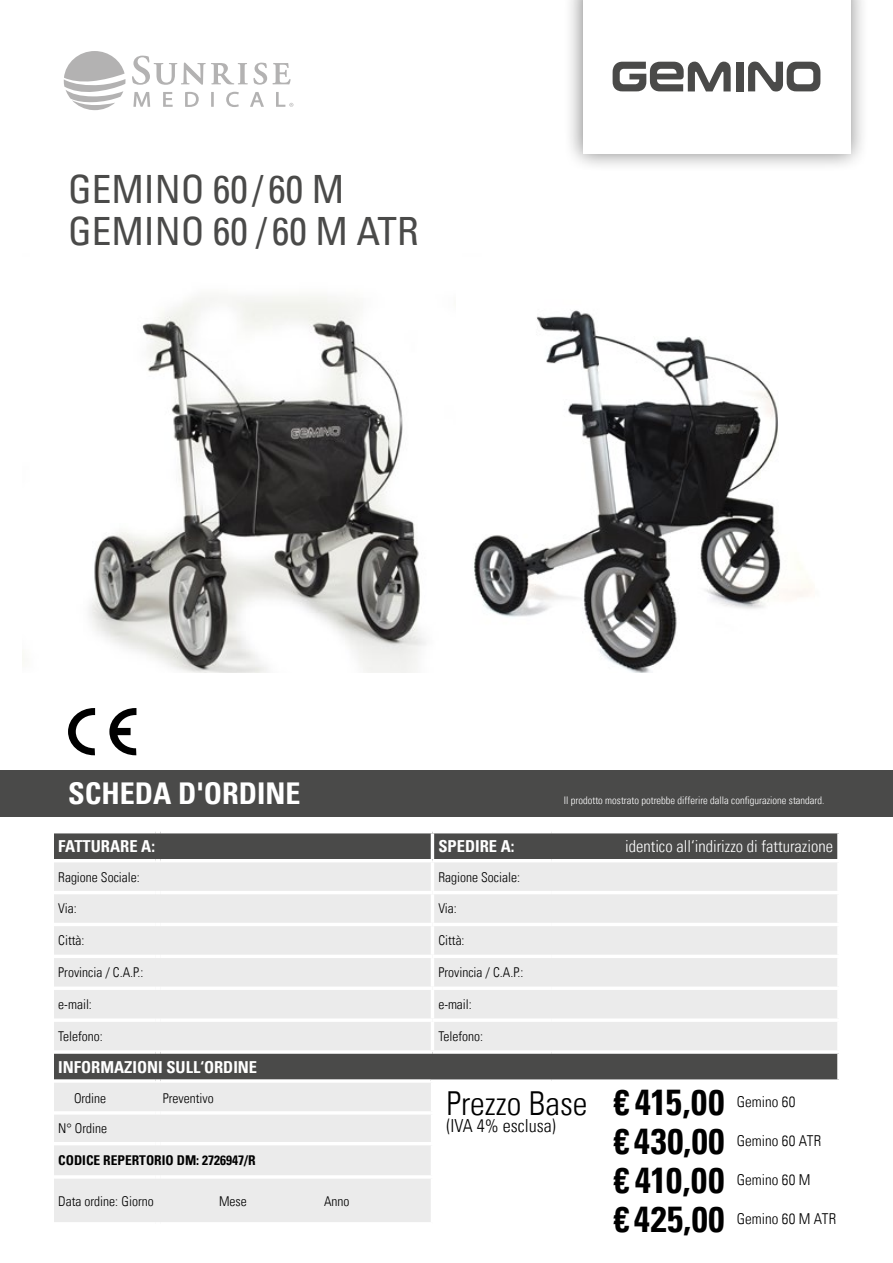
<style>
.page{position:relative;width:893px;height:1263px;background:#fff}
.page>*{position:absolute;margin:0;border:0;box-sizing:border-box;transform-origin:0 0}
.t1{font:condensed 39px/42px "Univers Com 57";color:#4a4a49}
.t2{font:36px/39px "Univers Com 67 Bold Cond";letter-spacing:.02em;color:#000;text-align:justify}
.t3{font:33px "Univers Com 47 Light Cond";color:#000}
.t4{font:30px "Univers Com 67 Bold Cond";color:#fff}
.t5{font:18px "Univers Com 47 Light Cond";color:#000}
.t6{font:16.5px "Univers Com 67 Bold Cond";color:#fff}
.t7{font:16.5px "Univers Com 47 Light Cond";color:#fff}
.t8{font:15px "Univers Com 47 Light Cond";letter-spacing:.005em;color:#000}
.t9{font:13.5px "Univers Com 47 Light Cond";color:#000}
.t10{font:13.5px "Univers Com 67 Bold Cond";color:#000}
.t11{font:10.5px "Univers Com 47 Light Cond";color:#fff}
</style>
<div class="page">
<img style="left:22px;top:296px;width:404px;height:377px">
<img style="left:474px;top:310px;width:338px;height:363px">
<svg style="left:68px;top:708px;width:27px;height:47px"></svg>
<svg style="left:109px;top:708px;width:27px;height:47px"></svg>
<div style="left:54px;top:833px;width:783px;height:26px;background:#4a4a49"></div>
<svg style="left:54px;top:862px;width:783px;height:360px;background:#dbdbdb"></svg>
<svg style="left:434px;top:1082px;width:403px;height:140px"></svg>
<svg style="left:837px;top:833px;width:2px;height:26px"></svg>
<svg style="left:837px;top:1054px;width:1px;height:25px"></svg>
<hr style="left:431px;top:1178px;width:3px;height:44px;background:#fff">
<hr style="left:431px;top:833px;width:3px;height:26px;background:#fff">
<hr style="left:551px;top:891px;width:290px;height:3px;background:#fff">
<hr style="left:551px;top:923px;width:290px;height:3px;background:#fff">
<hr style="left:551px;top:955px;width:290px;height:3px;background:#fff">
<hr style="left:551px;top:986px;width:290px;height:4px;background:#fff">
<hr style="left:551px;top:1018px;width:290px;height:4px;background:#fff">
<hr style="left:431px;top:1145px;width:3px;height:30px;background:#fff">
<svg style="left:54px;top:1050px;width:102px;height:4px"></svg>
<svg style="left:156px;top:1050px;width:4px;height:4px"></svg>
<svg style="left:160px;top:1050px;width:272px;height:4px"></svg>
<svg style="left:432px;top:1050px;width:119px;height:4px"></svg>
<svg style="left:551px;top:1050px;width:288px;height:4px"></svg>
<svg style="left:54px;top:1079px;width:102px;height:4px"></svg>
<svg style="left:156px;top:1079px;width:4px;height:4px"></svg>
<svg style="left:160px;top:1079px;width:271px;height:4px"></svg>
<hr style="left:431px;top:1079px;width:120px;height:3px;background:#fff">
<hr style="left:431px;top:1082px;width:3px;height:29px;background:#fff">
<hr style="left:551px;top:1079px;width:290px;height:3px;background:#fff">
<hr style="left:431px;top:1111px;width:120px;height:3px;background:#fff">
<hr style="left:431px;top:1114px;width:3px;height:28px;background:#fff">
<hr style="left:551px;top:1111px;width:290px;height:3px;background:#fff">
<hr style="left:434px;top:1142px;width:117px;height:3px;background:#fff">
<hr style="left:551px;top:1142px;width:290px;height:3px;background:#fff">
<hr style="left:54px;top:891px;width:102px;height:3px;background:#fff">
<svg style="left:156px;top:891px;width:4px;height:3px"></svg>
<hr style="left:160px;top:891px;width:272px;height:3px;background:#fff">
<hr style="left:432px;top:891px;width:119px;height:3px;background:#fff">
<hr style="left:54px;top:923px;width:102px;height:3px;background:#fff">
<svg style="left:156px;top:923px;width:4px;height:3px"></svg>
<hr style="left:160px;top:923px;width:272px;height:3px;background:#fff">
<hr style="left:432px;top:923px;width:119px;height:3px;background:#fff">
<hr style="left:54px;top:955px;width:102px;height:3px;background:#fff">
<svg style="left:156px;top:955px;width:4px;height:3px"></svg>
<hr style="left:160px;top:955px;width:272px;height:3px;background:#fff">
<hr style="left:432px;top:955px;width:119px;height:3px;background:#fff">
<hr style="left:54px;top:986px;width:102px;height:4px;background:#fff">
<svg style="left:156px;top:986px;width:4px;height:4px"></svg>
<hr style="left:160px;top:986px;width:272px;height:4px;background:#fff">
<hr style="left:432px;top:986px;width:119px;height:4px;background:#fff">
<hr style="left:54px;top:1018px;width:102px;height:4px;background:#fff">
<svg style="left:156px;top:1018px;width:4px;height:4px"></svg>
<hr style="left:160px;top:1018px;width:272px;height:4px;background:#fff">
<hr style="left:432px;top:1018px;width:119px;height:4px;background:#fff">
<hr style="left:54px;top:1111px;width:102px;height:3px;background:#fff">
<svg style="left:156px;top:1111px;width:4px;height:3px"></svg>
<hr style="left:160px;top:1111px;width:271px;height:3px;background:#fff">
<hr style="left:54px;top:1142px;width:102px;height:3px;background:#fff">
<svg style="left:156px;top:1142px;width:4px;height:3px"></svg>
<hr style="left:160px;top:1142px;width:274px;height:3px;background:#fff">
<hr style="left:54px;top:1175px;width:102px;height:3px;background:#fff">
<svg style="left:156px;top:1175px;width:4px;height:3px"></svg>
<hr style="left:160px;top:1175px;width:274px;height:3px;background:#fff">
<hr style="left:431px;top:862px;width:3px;height:29px;background:#fff">
<hr style="left:431px;top:894px;width:3px;height:29px;background:#fff">
<hr style="left:431px;top:926px;width:3px;height:29px;background:#fff">
<hr style="left:431px;top:958px;width:3px;height:28px;background:#fff">
<hr style="left:431px;top:990px;width:3px;height:28px;background:#fff">
<hr style="left:431px;top:1022px;width:3px;height:28px;background:#fff">
<div style="left:0;top:770px;width:893px;height:46px;background:#4a4a49"></div>
<div style="left:564px;top:0;width:306px;height:172px;background:#000;opacity:.5"></div>
<div style="left:583px;top:0;width:267px;height:153px;background:#fff"></div>
<div style="left:736px;top:62px;width:7px;height:29px;background:#4a4a49"></div>
<svg style="left:748px;top:62px;width:72px;height:29px"></svg>
<svg style="left:613px;top:62px;width:118px;height:29px"></svg>
<svg style="left:64px;top:51px;width:61px;height:59px"></svg>
<svg style="left:132px;top:56px;width:135px;height:29px"></svg>
<svg style="left:273px;top:63px;width:18px;height:21px"></svg>
<svg style="left:133px;top:92px;width:17px;height:15px"></svg>
<svg style="left:163px;top:92px;width:10px;height:15px"></svg>
<svg style="left:185px;top:92px;width:14px;height:15px"></svg>
<svg style="left:211px;top:92px;width:3px;height:15px"></svg>
<svg style="left:226px;top:92px;width:13px;height:15px"></svg>
<svg style="left:250px;top:92px;width:14px;height:15px"></svg>
<svg style="left:276px;top:92px;width:17px;height:15px"></svg>
<h1 class="t1" style="left:68px;top:167px;width:352px">GEMINO 60 / 60 M<br>GEMINO 60 / 60 M ATR</h1>
<h3 class="t4" style="left:68px;top:775px;width:234px">SCHEDA D'ORDINE</h3>
<p class="t11" style="left:564px;top:794px;width:262px">Il prodotto mostrato potrebbe differire dalla configurazione standard.</p>
<p class="t6" style="left:58px;top:836px;width:98px">FATTURARE A:</p>
<p class="t6" style="left:438px;top:836px;width:78px">SPEDIRE A:</p>
<p class="t7" style="left:625px;top:836px;width:209px">identico all‘indirizzo di fatturazione</p>
<p class="t9" style="left:58px;top:869px;width:83px">Ragione Sociale:</p>
<p class="t9" style="left:438px;top:869px;width:83px">Ragione Sociale:</p>
<p class="t9" style="left:58px;top:900px;width:20px">Via:</p>
<p class="t9" style="left:438px;top:900px;width:20px">Via:</p>
<p class="t9" style="left:58px;top:932px;width:28px">Città:</p>
<p class="t9" style="left:438px;top:932px;width:28px">Città:</p>
<p class="t9" style="left:58px;top:964px;width:87px">Provincia / C.A.P.:</p>
<p class="t9" style="left:438px;top:964px;width:87px">Provincia / C.A.P.:</p>
<p class="t9" style="left:58px;top:996px;width:35px">e-mail:</p>
<p class="t9" style="left:438px;top:996px;width:35px">e-mail:</p>
<p class="t9" style="left:58px;top:1028px;width:46px">Telefono:</p>
<p class="t9" style="left:438px;top:1028px;width:46px">Telefono:</p>
<p class="t6" style="left:58px;top:1056px;width:200px">INFORMAZIONI SULL‘ORDINE</p>
<p class="t9" style="left:74px;top:1089px;width:34px">Ordine</p>
<p class="t9" style="left:163px;top:1089px;width:52px">Preventivo</p>
<p class="t9" style="left:58px;top:1120px;width:50px">N° Ordine</p>
<p class="t10" style="left:58px;top:1152px;width:199px">CODICE REPERTORIO DM: 2726947/R</p>
<p class="t9" style="left:58px;top:1193px;width:97px">Data ordine: Giorno</p>
<p class="t9" style="left:219px;top:1193px;width:29px">Mese</p>
<p class="t9" style="left:324px;top:1193px;width:27px">Anno</p>
<h2 class="t2" style="left:613px;top:1083px;width:113px">€ 415,00 € 430,00 € 410,00 € 425,00</h2>
<p class="t8" style="left:737px;top:1093px;width:60px">Gemino 60</p>
<h3 class="t3" style="left:446px;top:1084px;width:143px">Prezzo Base</h3>
<h3 class="t5" style="left:446px;top:1114px;width:111px">(IVA 4% esclusa)</h3>
<p class="t8" style="left:737px;top:1132px;width:86px">Gemino 60 ATR</p>
<p class="t8" style="left:737px;top:1171px;width:75px">Gemino 60 M</p>
<p class="t8" style="left:737px;top:1210px;width:101px">Gemino 60 M ATR</p>
</div>
